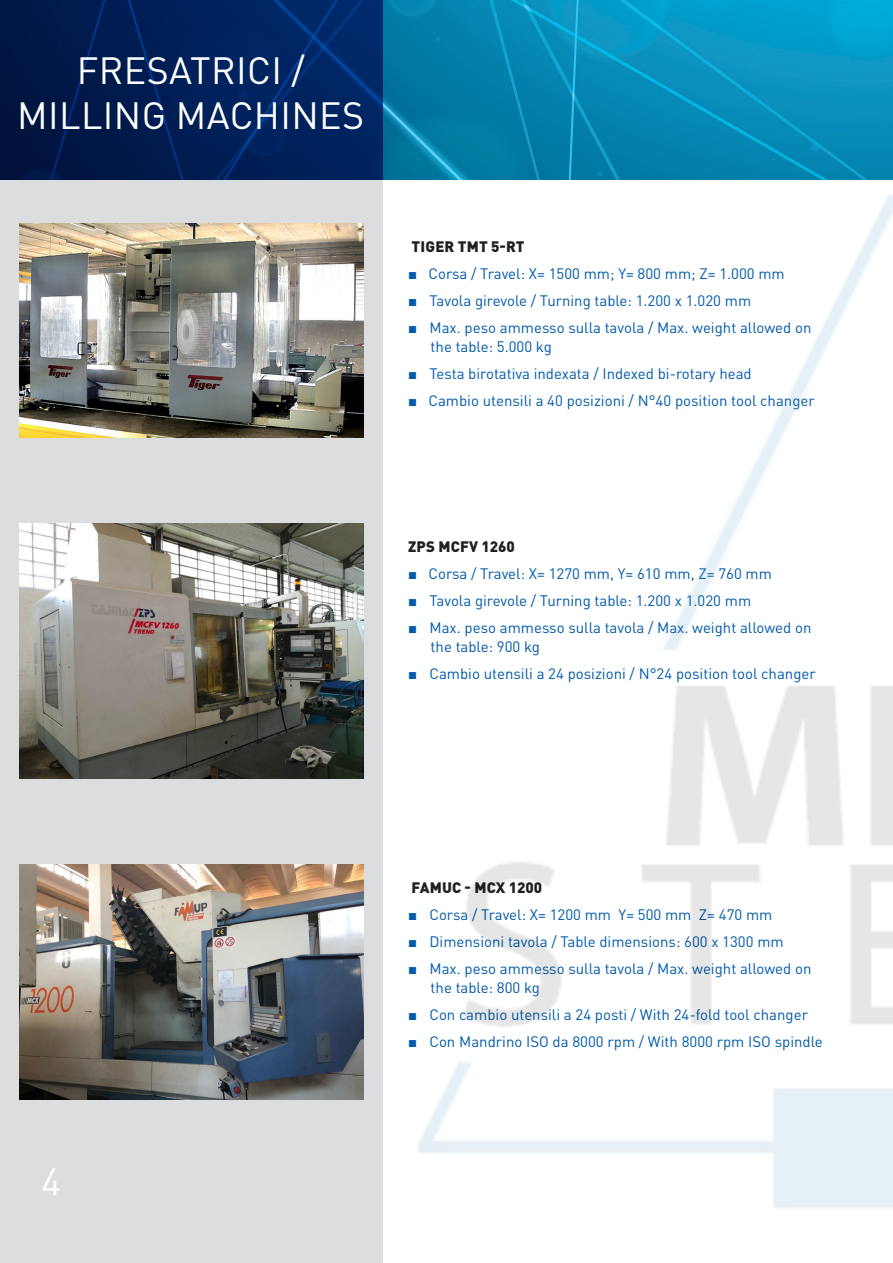
<style>
.page{position:relative;width:893px;height:1263px;background:#fff}
.page>*{position:absolute;margin:0;border:0;box-sizing:border-box;transform-origin:0 0}
.t1{font:37.5px "DINOT";letter-spacing:.01em;color:#fff}
.t2{font:15px "DINOT";color:#015aaa}
.t3{font:900 15px "DINOT";letter-spacing:.01em;color:#231f20}
.s1{font-family:"Arial"}
</style>
<div class="page">
<div style="left:0;top:0;width:383px;height:1263px;background:#dcdddf"></div>
<img style="left:383px;top:0;width:510px;height:87px">
<svg style="left:0;top:0;width:383px;height:180px;background:#001e55"></svg>
<img style="left:19px;top:223px;width:286px;height:215px">
<img style="left:19px;top:523px;width:286px;height:256px">
<img style="left:19px;top:864px;width:286px;height:236px">
<img style="left:305px;top:87px;width:588px;height:1121px">
<p class="t1" style="left:77px;top:45px;width:229px">FRESATRICI /</p>
<p class="t1" style="left:17px;top:90px;width:348px">MILLING MACHINES</p>
<p class="t3" style="left:412px;top:236px;width:115px">TIGER TMT 5-RT</p>
<p class="t2" style="left:408px;top:263px;width:378px"><span class="s1">■</span> Corsa / Travel: X= 1500 mm; Y= 800 mm; Z= 1.000 mm</p>
<p class="t2" style="left:408px;top:290px;width:345px"><span class="s1">■</span> Tavola girevole / Turning table: 1.200 x 1.020 mm</p>
<p class="t2" style="left:408px;top:317px;width:405px"><span class="s1">■</span> Max. peso ammesso sulla tavola / Max. weight allowed on</p>
<p class="t2" style="left:431px;top:337px;width:123px">the table: 5.000 kg</p>
<p class="t2" style="left:408px;top:364px;width:345px"><span class="s1">■</span> Testa birotativa indexata / Indexed bi-rotary head</p>
<p class="t2" style="left:408px;top:391px;width:408px"><span class="s1">■</span> Cambio utensili a 40 posizioni / N°40 position tool changer</p>
<p class="t3" style="left:408px;top:536px;width:108px">ZPS MCFV 1260</p>
<p class="t2" style="left:408px;top:563px;width:365px"><span class="s1">■</span> Corsa / Travel: X= 1270 mm, Y= 610 mm, Z= 760 mm</p>
<p class="t2" style="left:408px;top:590px;width:345px"><span class="s1">■</span> Tavola girevole / Turning table: 1.200 x 1.020 mm</p>
<p class="t2" style="left:408px;top:617px;width:405px"><span class="s1">■</span> Max. peso ammesso sulla tavola / Max. weight allowed on</p>
<p class="t2" style="left:431px;top:636px;width:111px">the table: 900 kg</p>
<p class="t2" style="left:408px;top:663px;width:409px"><span class="s1">■</span> Cambio utensili a 24 posizioni / N°24 position tool changer</p>
<h1 class="t1" style="left:41px;top:1156px;width:21px">4</h1>
<p class="t3" style="left:412px;top:877px;width:132px">FAMUC - MCX 1200</p>
<p class="t2" style="left:408px;top:904px;width:366px"><span class="s1">■</span> Corsa / Travel: X= 1200 mm Y= 500 mm Z= 470 mm</p>
<p class="t2" style="left:408px;top:931px;width:377px"><span class="s1">■</span> Dimensioni tavola / Table dimensions: 600 x 1300 mm</p>
<p class="t2" style="left:408px;top:958px;width:405px"><span class="s1">■</span> Max. peso ammesso sulla tavola / Max. weight allowed on</p>
<p class="t2" style="left:431px;top:978px;width:111px">the table: 800 kg</p>
<p class="t2" style="left:408px;top:1005px;width:401px"><span class="s1">■</span> Con cambio utensili a 24 posti / With 24-fold tool changer</p>
<p class="t2" style="left:408px;top:1032px;width:416px"><span class="s1">■</span> Con Mandrino ISO da 8000 rpm / With 8000 rpm ISO spindle</p>
</div>
